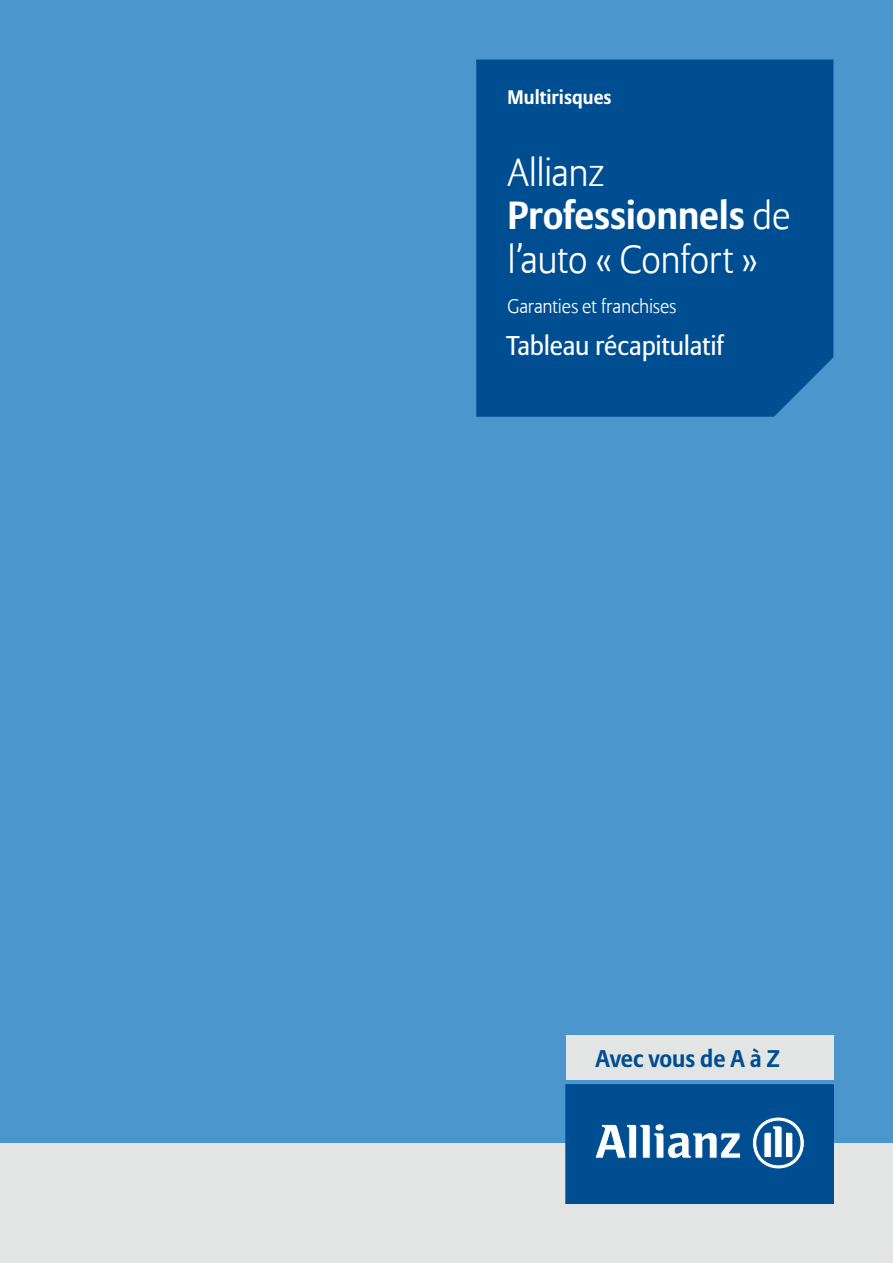
<style>
.page{position:relative;width:893px;height:1263px;background:#fff}
.page>*{position:absolute;margin:0;border:0;box-sizing:border-box;transform-origin:0 0}
.t1{font:300 39px/43.5px "Allianz Sans";letter-spacing:-.015em;color:#fff}
.t2{font:27px "Allianz Sans";letter-spacing:-.01em;color:#fff}
.t3{font:700 24px "Allianz Sans";letter-spacing:-.005em;color:#004e92}
.t4{font:300 19.5px "Allianz Sans";letter-spacing:-.01em;color:#fff}
.t5{font:700 19.5px "Allianz Sans";color:#fff}
.s1{font-weight:700}
</style>
<div class="page">
<div style="left:0;top:1143px;width:893px;height:120px;background:#e3e4e4"></div>
<div style="left:0;top:0;width:893px;height:1143px;background:#4a96cd"></div>
<div style="left:476px;top:60px;width:357px;height:357px;background:#004e92"></div>
<div style="left:566px;top:1085px;width:267px;height:118px;background:#004e92"></div>
<div style="left:566px;top:1084px;width:267px;height:119px;border:1px solid #004e92"></div>
<svg style="left:595px;top:1123px;width:146px;height:36px"></svg>
<svg style="left:752px;top:1117px;width:53px;height:52px"></svg>
<div style="left:566px;top:1035px;width:267px;height:45px;background:#e3e4e4"></div>
<p class="t5" style="left:507px;top:85px;width:106px">Multirisques</p>
<p class="t1" style="left:507px;top:152px;width:284px">Allianz<br><span class="s1">Professionnels</span> de l’auto « Confort »</p>
<p class="t4" style="left:507px;top:294px;width:171px">Garanties et franchises</p>
<p class="t2" style="left:506px;top:330px;width:220px">Tableau récapitulatif</p>
<p class="t3" style="left:596px;top:1043px;width:186px">Avec vous de A à Z</p>
</div>
